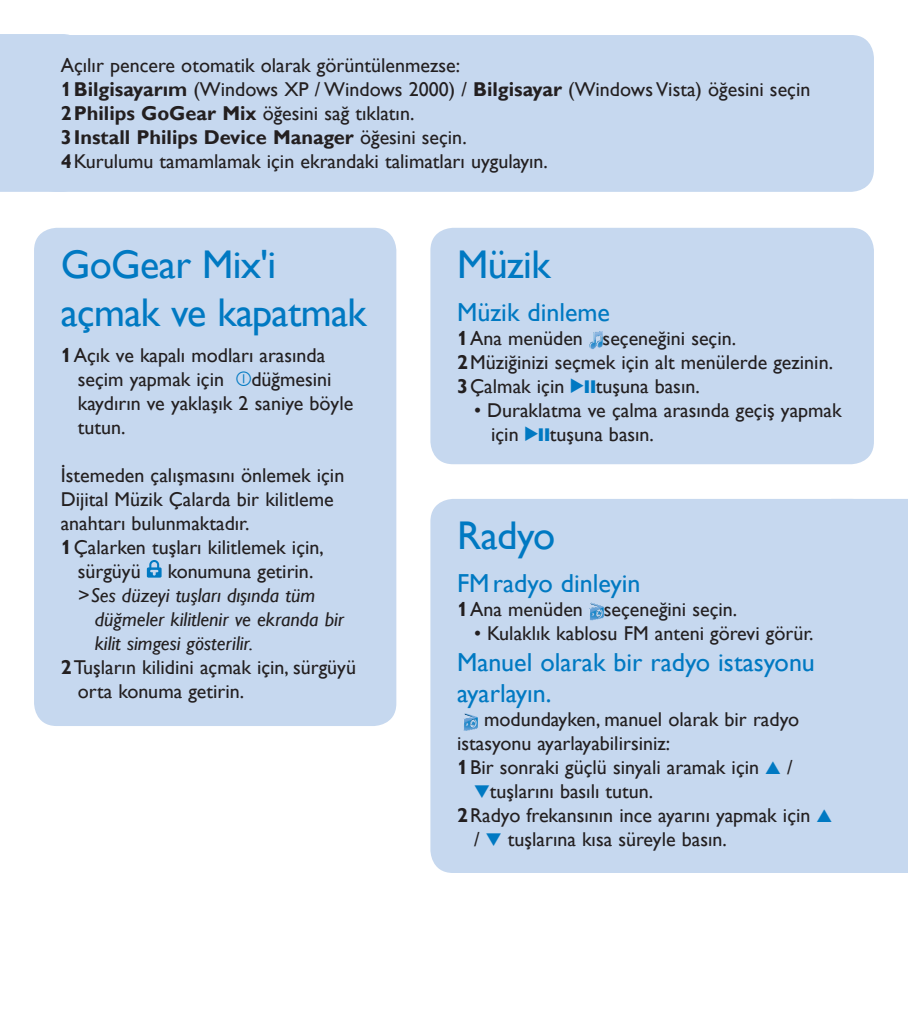
<style>
.page{position:relative;width:908px;height:1021px;background:#fff}
.page>*{position:absolute;margin:0;border:0;box-sizing:border-box;transform-origin:0 0}
.t1{font:40px/48px "Gill Sans Alt One WGL";letter-spacing:-.015em;color:#0079c2}
.t2{font:26px/31.2px "Gill Sans Alt One WGL";color:#0079c2}
.t3{font:20px/24px "Gill Sans Alt One WGL";color:#231f20}
.t4{font:italic 20px "Gill Sans Alt One WGL";color:#231f20}
.s1{font-weight:700}
.s2{font-family:"Audio Six 6";color:#0079c2}
.s3{font-family:"Gill Alt One"}
.s4{font-family:"Audio Four 4";color:#0079c2}
</style>
<div class="page">
<div style="left:855px;top:499px;width:52px;height:374px;background:#c6d8ef"></div>
<div style="left:0;top:34px;width:69px;height:158px;background:#c6d8ef"></div>
<div style="left:34px;top:228px;width:362px;height:498px;background:#c6d8ef;border-radius:23px"></div>
<svg style="left:147px;top:560px;width:14px;height:17px"></svg>
<div style="left:430px;top:228px;width:443px;height:236px;background:#c6d8ef;border-radius:23px"></div>
<img style="left:589px;top:331px;width:13px;height:18px">
<div style="left:430px;top:499px;width:443px;height:374px;background:#c6d8ef;border-radius:23px"></div>
<img style="left:589px;top:602px;width:14px;height:18px">
<img style="left:464px;top:713px;width:13px;height:17px">
<div style="left:34px;top:35px;width:839px;height:157px;background:#c6d8ef;border-radius:23px"></div>
<p class="t3" style="left:61px;top:53px;width:750px">Açılır pencere otomatik olarak görüntülenmezse:<br><span class="s1">1Bilgisayarım</span> (Windows XP / Windows 2000) / <span class="s1">Bilgisayar</span> (Windows Vista) öğesini seçin <span class="s1">2Philips GoGear Mix</span> öğesini sağ tıklatın.<br><span class="s1">3Install Philips Device Manager</span> öğesini seçin.<br><span class="s1">4</span>Kurulumu tamamlamak için ekrandaki talimatları uygulayın.</p>
<h1 class="t1" style="left:61px;top:240px;width:307px">GoGear Mix'i açmak ve kapatmak</h1>
<p class="t3" style="left:78px;top:342px;width:277px;text-indent:-17px"><span class="s1">1</span>Açık ve kapalı modları arasında seçim yapmak için <span class="s2">z</span>düğmesini kaydırın ve yaklaşık 2 saniye böyle tutun.</p>
<p class="t3" style="left:61px;top:462px;width:285px">İstemeden çalışmasını önlemek için</p>
<p class="t3" style="left:61px;top:486px;width:274px">Dijital Müzik Çalarda bir kilitleme</p>
<p class="t3" style="left:61px;top:510px;width:190px">anahtarı bulunmaktadır.</p>
<p class="t3" style="left:61px;top:534px;width:264px"><span class="s1">1</span>Çalarken tuşları kilitlemek için,</p>
<p class="t3" style="left:78px;top:558px;width:64px">sürgüyü</p>
<p class="t3" style="left:168px;top:558px;width:147px">konumuna getirin.</p>
<p class="t4" style="left:78px;top:581px;width:239px"><span class="s3">&gt;</span>Ses düzeyi tuşları dışında tüm</p>
<p class="t4" style="left:95px;top:605px;width:251px">düğmeler kilitlenir ve ekranda bir</p>
<p class="t4" style="left:95px;top:629px;width:160px">kilit simgesi gösterilir.</p>
<p class="t3" style="left:61px;top:654px;width:297px"><span class="s1">2</span>Tuşların kilidini açmak için, sürgüyü</p>
<p class="t3" style="left:78px;top:678px;width:168px">orta konuma getirin.</p>
<h1 class="t1" style="left:457px;top:240px;width:95px">Müzik</h1>
<h2 class="t2" style="left:457px;top:296px;width:154px">Müzik dinleme</h2>
<p class="t3" style="left:457px;top:326px;width:377px"><span class="s1">1</span>Ana menüden seçeneğini seçin.<br><span class="s1">2</span>Müziğinizi seçmek için alt menülerde gezinin.<br><span class="s1">3</span>Çalmak için <span class="s4">2;</span>tuşuna basın.</p>
<p class="t3" style="left:491px;top:398px;width:352px;text-indent:-17px">• Duraklatma ve çalma arasında geçiş yapmak için <span class="s4">2;</span>tuşuna basın.</p>
<h1 class="t1" style="left:457px;top:511px;width:100px">Radyo</h1>
<h2 class="t2" style="left:457px;top:567px;width:185px">FMradyo dinleyin</h2>
<p class="t3" style="left:457px;top:597px;width:281px"><span class="s1">1</span>Ana menüden seçeneğini seçin.</p>
<p class="t3" style="left:474px;top:621px;width:341px">• Kulaklık kablosu FM anteni görevi görür.</p>
<h2 class="t2" style="left:457px;top:646px;width:359px">Manuel olarak bir radyo istasyonu ayarlayın.</h2>
<p class="t3" style="left:484px;top:707px;width:316px">modundayken, manuel olarak bir radyo</p>
<p class="t3" style="left:457px;top:731px;width:214px">istasyonu ayarlayabilirsiniz:</p>
<p class="t3" style="left:457px;top:755px;width:337px"><span class="s1">1</span>Bir sonraki güçlü sinyali aramak için <span class="s4">3</span> /</p>
<p class="t3" style="left:474px;top:779px;width:181px"><span class="s4">4</span>tuşlarını basılı tutun.</p>
<p class="t3" style="left:457px;top:803px;width:376px"><span class="s1">2</span>Radyo frekansının ince ayarını yapmak için <span class="s4">3</span></p>
<p class="t3" style="left:474px;top:827px;width:254px">/ <span class="s4">4</span> tuşlarına kısa süreyle basın.</p>
</div>
